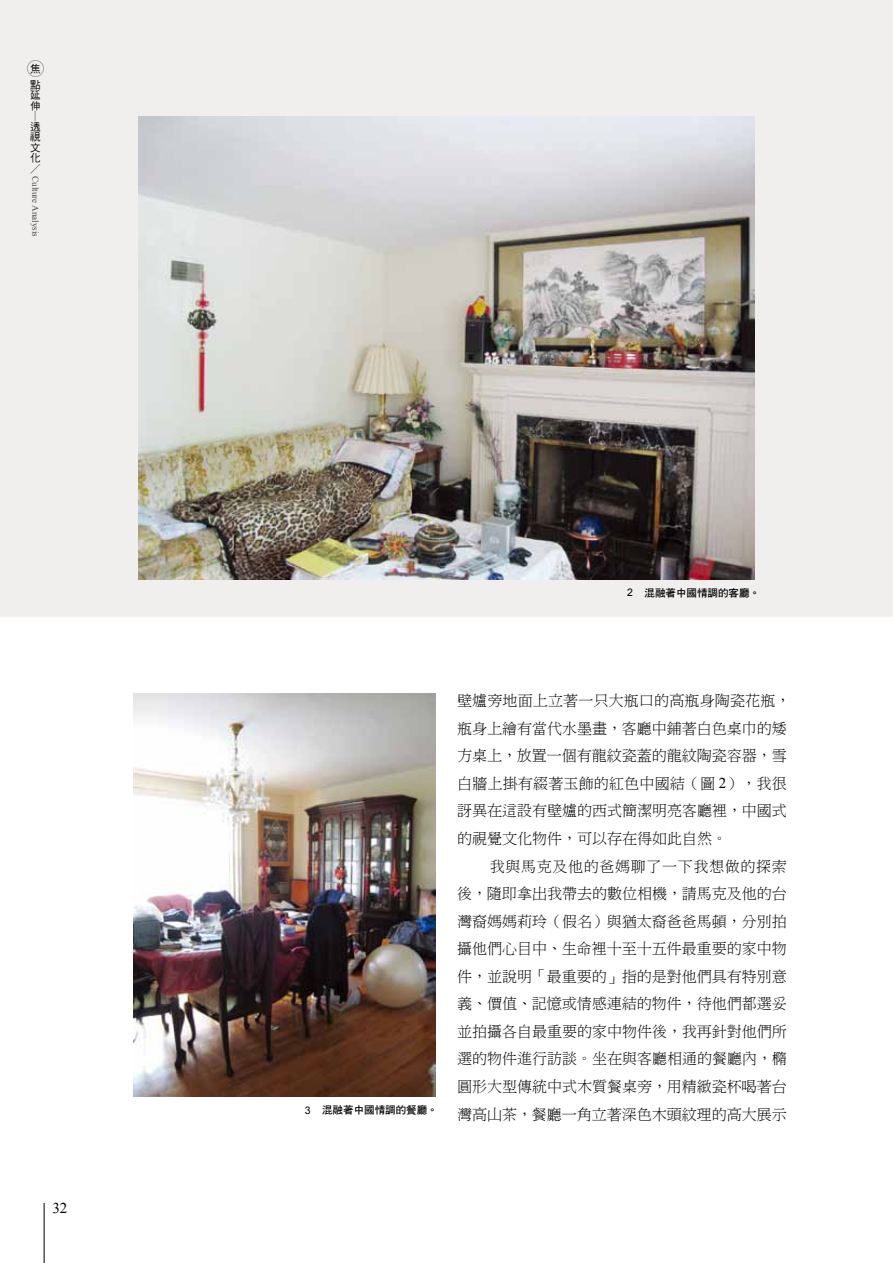
<style>
.page{position:relative;width:893px;height:1263px;background:#fff}
.page>*{position:absolute;margin:0;border:0;box-sizing:border-box;transform-origin:0 0}
.t1{font:15px/27.6px "DF Ming Lt HK BF";color:#000}
.t2{font:15px "Times New Roman";color:#000}
.t3{font:10.5px "DF Hei Bd HKP BF";color:#000}
.t4{font:10.5px/10.5px "DF Hei Md HKP BF";color:#000}
.t5{font:10.5px "P Ming Li U";color:#000}
.t6{font:9px "Times New Roman";color:#4c4948}
.s1{font-family:"Arial"}
.s2{font-family:"Times New Roman"}
</style>
<div class="page">
<div style="left:0;top:0;width:893px;height:616px;background:#f0efee"></div>
<div style="left:27px;top:60px;width:17px;height:17px;border:1px solid #000;border-radius:50%"></div>
<hr style="left:44px;top:1203px;width:1px;height:60px;background:#000">
<img style="left:138px;top:117px;width:617px;height:462px">
<img style="left:133px;top:693px;width:303px;height:404px">
<p class="t4" style="left:30px;top:61px;width:12px;line-height:16px">焦點</p>
<p class="t4" style="left:30px;top:90px;width:12px">延伸</p>
<p class="t4" style="left:40px;top:111px;width:12px;rotate:90deg">─</p>
<p class="t4" style="left:30px;top:122px;width:12px;text-align:justify">透視文化</p>
<p class="t5" style="left:30px;top:163px;width:12px">／</p>
<p class="t6" style="left:42px;top:176px;width:62px;rotate:90deg">Culture Analysis</p>
<p class="t2" style="left:52px;top:1198px;width:16px">32</p>
<p class="t3" style="left:627px;top:587px;width:134px"><span class="s1">2</span> 混融著中國情調的客廳。</p>
<p class="t1" style="left:457px;top:687px;width:335px">壁爐旁地面上立著一只大瓶口的高瓶身陶瓷花瓶，瓶身上繪有當代水墨畫，客廳中鋪著白色桌巾的矮方桌上，放置一個有龍紋瓷蓋的龍紋陶瓷容器，雪白牆上掛有綴著玉飾的紅色中國結（圖 <span class="s2">2</span>），我很訝異在這設有壁爐的西式簡潔明亮客廳裡，中國式的視覺文化物件，可以存在得如此自然。</p>
<p class="t1" style="left:457px;top:852px;width:331px;text-align:justify;text-indent:33px">我與馬克及他的爸媽聊了一下我想做的探索後，隨即拿出我帶去的數位相機，請馬克及他的台灣裔媽媽莉玲（假名）與猶太裔爸爸馬頓，分別拍攝他們心目中、生命裡十至十五件最重要的家中物件，並說明「最重要的」指的是對他們具有特別意義、價值、記憶或情感連結的物件，待他們都選妥並拍攝各自最重要的家中物件後，我再針對他們所選的物件進行訪談。坐在與客廳相通的餐廳內，橢圓形大型傳統中式木質餐桌旁，用精緻瓷杯喝著台</p>
<p class="t3" style="left:305px;top:1105px;width:134px"><span class="s1">3</span> 混融著中國情調的餐廳。</p>
<p class="t1" style="left:457px;top:1100px;width:331px">灣高山茶，餐廳一角立著深色木頭紋理的高大展示</p>
</div>
